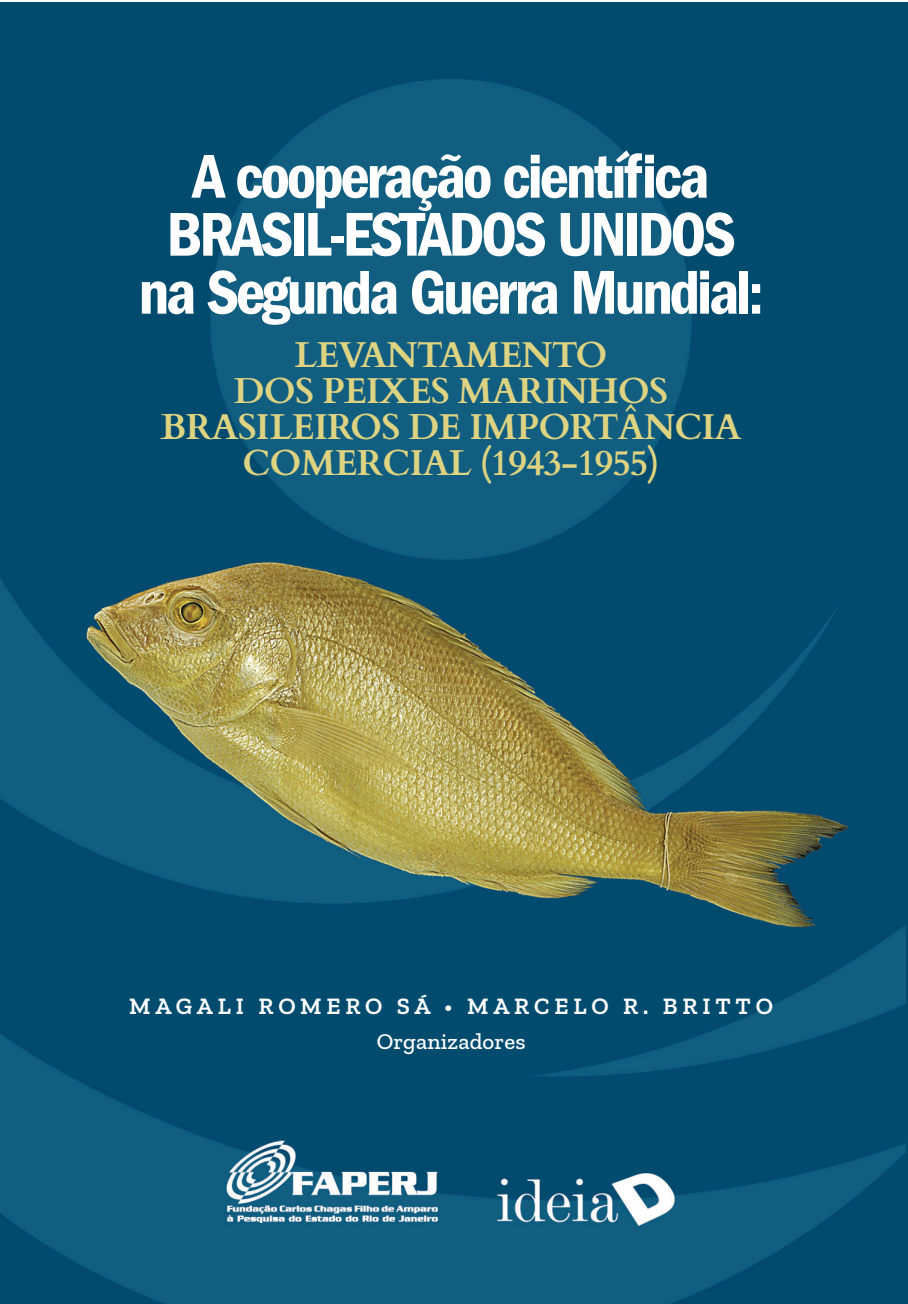
<style>
.page{position:relative;width:908px;height:1304px;background:#fff}
.page>*{position:absolute;margin:0;border:0;box-sizing:border-box;transform-origin:0 0}
.Citaçao{font:600 condensed 64px/58px "Franklin Gothic";letter-spacing:-.05em;color:#fff;text-align:center}
.Citaçao-2{font:700 36px/36px "Cardo";letter-spacing:-.025em;color:#ddd381;text-align:center}
.Citaçao-3{font:600 24px "Zilla Slab";letter-spacing:.2em;color:#fff}
.Citaçao-4{font:500 23px "Zilla Slab";letter-spacing:.005em;color:#fff}
.s1{font-size:60px}
</style>
<div class="page">
<img style="left:0;top:2px;width:904px;height:1302px">
<p class="Citaçao" style="left:138px;top:148px;width:626px">A cooperação científica<br>BRASIL-ESTADOS UNIDOS na Segunda Guerra Mundial<span class="s1">:</span></p>
<p class="Citaçao-2" style="left:161px;top:334px;width:582px">LEVANTAMENTO<br>DOS PEIXES MARINHOS<br>BRASILEIROS DE IMPORTÂNCIA<br>COMERCIAL (1943-1955)</p>
<p class="Citaçao-3" style="left:129px;top:993px;width:645px">MAGALI ROMERO SÁ • MARCELO R. BRITTO</p>
<p class="Citaçao-4" style="left:376px;top:1029px;width:150px">Organizadores</p>
</div>
